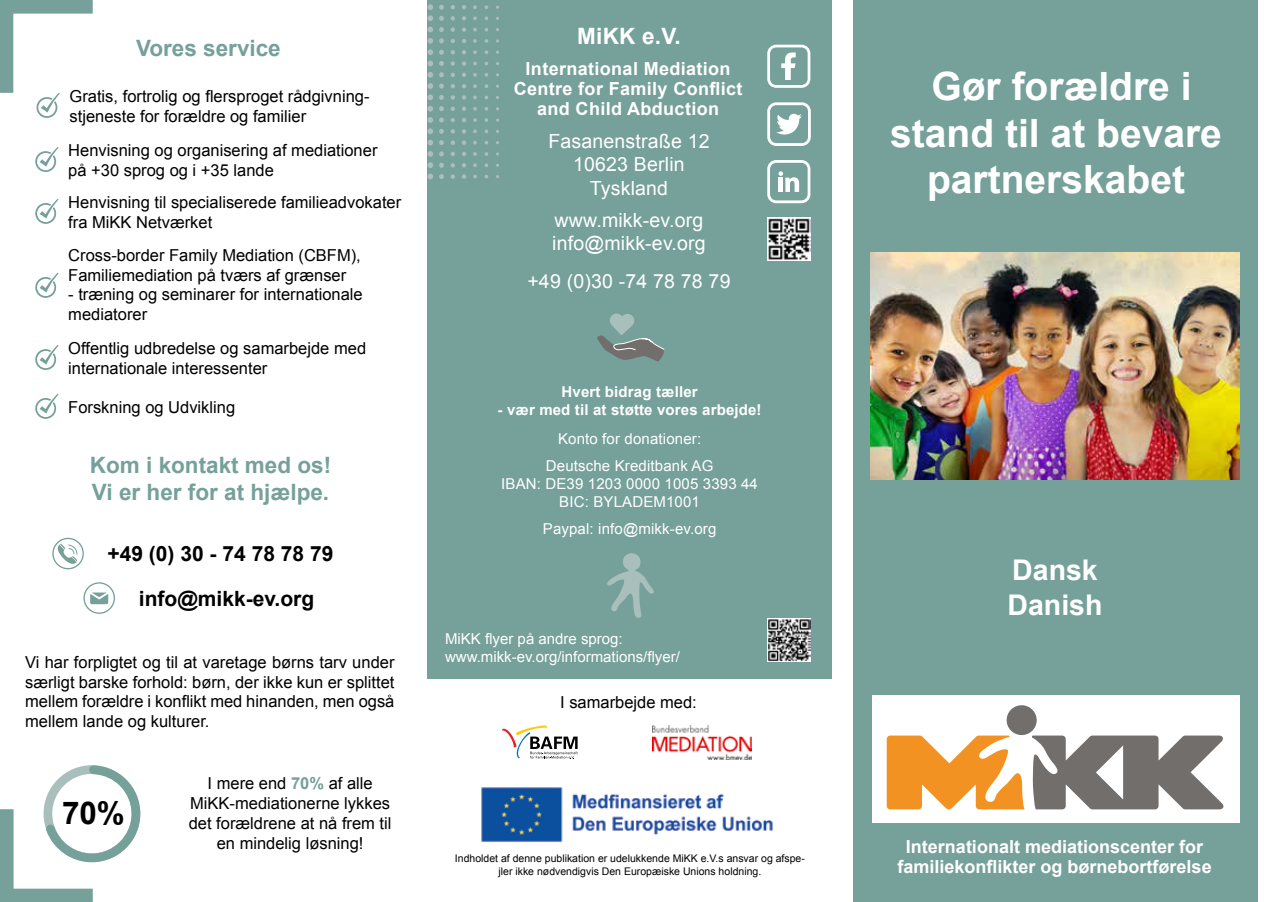
<style>
.page{position:relative;width:1272px;height:902px;background:#fff}
.page>*{position:absolute;margin:0;border:0;box-sizing:border-box;transform-origin:0 0}
.t1{font:700 39px/46.8px "Arial";color:#fff;text-align:center}
.t2{font:700 31.35px "Arial";color:#000}
.t3{font:700 28.5px/34.2px "Arial";color:#fff}
.t4{font:700 22.5px/27px "Arial";color:#76a09a}
.t5{font:700 22.5px "Arial";color:#fff}
.t6{font:700 21px/44.4px "Arial";color:#000;text-align:center}
.t7{font:19.5px/23.4px "Arial";letter-spacing:.01em;color:#fff;text-align:center}
.t8{font:700 18px/19.8px "Arial";color:#fff;text-align:center}
.t9{font:700 18px/19.8px "Arial";letter-spacing:.02em;color:#fff;text-align:center}
.t10{font:16.5px/19.8px "Arial";color:#000}
.t11{font:15px/18px "Arial";letter-spacing:.01em;color:#fff;text-align:center}
.t12{font:700 15px "Arial";letter-spacing:.01em;color:#fff}
.t13{font:10.5px/12.6px "Arial";color:#000;text-align:center}
.s1{font-weight:700;color:#76a09a}
</style>
<div class="page">
<div style="left:853px;top:0;width:403px;height:901px;background:#76a09a"></div>
<div style="left:427px;top:0;width:404px;height:678px;background:#76a09a"></div>
<img style="left:870px;top:252px;width:369px;height:227px">
<svg style="left:473px;top:175px;width:4px;height:3px"></svg>
<svg style="left:462px;top:174px;width:4px;height:5px"></svg>
<svg style="left:450px;top:174px;width:5px;height:5px"></svg>
<svg style="left:439px;top:174px;width:5px;height:5px"></svg>
<svg style="left:427px;top:174px;width:6px;height:5px"></svg>
<svg style="left:484px;top:163px;width:4px;height:4px"></svg>
<svg style="left:473px;top:163px;width:4px;height:4px"></svg>
<svg style="left:462px;top:163px;width:4px;height:4px"></svg>
<svg style="left:450px;top:163px;width:5px;height:4px"></svg>
<svg style="left:439px;top:163px;width:5px;height:5px"></svg>
<svg style="left:484px;top:152px;width:4px;height:4px"></svg>
<svg style="left:473px;top:152px;width:4px;height:4px"></svg>
<svg style="left:462px;top:152px;width:4px;height:4px"></svg>
<svg style="left:450px;top:152px;width:5px;height:4px"></svg>
<svg style="left:439px;top:151px;width:5px;height:5px"></svg>
<svg style="left:427px;top:151px;width:6px;height:17px"></svg>
<svg style="left:473px;top:141px;width:4px;height:3px"></svg>
<svg style="left:462px;top:140px;width:4px;height:5px"></svg>
<svg style="left:450px;top:140px;width:5px;height:5px"></svg>
<svg style="left:439px;top:140px;width:5px;height:5px"></svg>
<svg style="left:427px;top:140px;width:6px;height:5px"></svg>
<svg style="left:473px;top:129px;width:4px;height:4px"></svg>
<svg style="left:462px;top:129px;width:4px;height:5px"></svg>
<svg style="left:450px;top:129px;width:5px;height:5px"></svg>
<svg style="left:439px;top:129px;width:5px;height:5px"></svg>
<svg style="left:484px;top:118px;width:4px;height:4px"></svg>
<svg style="left:473px;top:118px;width:4px;height:4px"></svg>
<svg style="left:462px;top:118px;width:4px;height:4px"></svg>
<svg style="left:450px;top:118px;width:5px;height:4px"></svg>
<svg style="left:439px;top:117px;width:5px;height:5px"></svg>
<svg style="left:484px;top:107px;width:4px;height:4px"></svg>
<svg style="left:473px;top:107px;width:4px;height:4px"></svg>
<svg style="left:462px;top:106px;width:4px;height:5px"></svg>
<svg style="left:450px;top:106px;width:5px;height:5px"></svg>
<svg style="left:439px;top:106px;width:5px;height:5px"></svg>
<svg style="left:427px;top:106px;width:6px;height:28px"></svg>
<svg style="left:473px;top:95px;width:4px;height:4px"></svg>
<svg style="left:462px;top:95px;width:4px;height:5px"></svg>
<svg style="left:450px;top:95px;width:5px;height:5px"></svg>
<svg style="left:439px;top:95px;width:5px;height:5px"></svg>
<svg style="left:484px;top:84px;width:4px;height:4px"></svg>
<svg style="left:473px;top:84px;width:4px;height:4px"></svg>
<svg style="left:462px;top:84px;width:4px;height:4px"></svg>
<svg style="left:450px;top:84px;width:5px;height:4px"></svg>
<svg style="left:439px;top:84px;width:5px;height:5px"></svg>
<svg style="left:484px;top:73px;width:4px;height:4px"></svg>
<svg style="left:473px;top:73px;width:4px;height:4px"></svg>
<svg style="left:462px;top:73px;width:4px;height:4px"></svg>
<svg style="left:450px;top:73px;width:5px;height:4px"></svg>
<svg style="left:439px;top:72px;width:5px;height:5px"></svg>
<svg style="left:427px;top:72px;width:6px;height:28px"></svg>
<svg style="left:473px;top:62px;width:4px;height:3px"></svg>
<svg style="left:462px;top:61px;width:4px;height:5px"></svg>
<svg style="left:450px;top:61px;width:5px;height:5px"></svg>
<svg style="left:439px;top:61px;width:5px;height:5px"></svg>
<svg style="left:427px;top:61px;width:6px;height:5px"></svg>
<svg style="left:484px;top:50px;width:4px;height:4px"></svg>
<svg style="left:473px;top:50px;width:4px;height:4px"></svg>
<svg style="left:462px;top:50px;width:4px;height:4px"></svg>
<svg style="left:450px;top:50px;width:5px;height:4px"></svg>
<svg style="left:439px;top:50px;width:5px;height:5px"></svg>
<svg style="left:484px;top:39px;width:4px;height:4px"></svg>
<svg style="left:473px;top:39px;width:4px;height:4px"></svg>
<svg style="left:462px;top:39px;width:4px;height:4px"></svg>
<svg style="left:450px;top:39px;width:5px;height:4px"></svg>
<svg style="left:439px;top:38px;width:5px;height:5px"></svg>
<svg style="left:427px;top:38px;width:6px;height:17px"></svg>
<svg style="left:473px;top:28px;width:4px;height:4px"></svg>
<svg style="left:462px;top:27px;width:4px;height:5px"></svg>
<svg style="left:450px;top:27px;width:5px;height:5px"></svg>
<svg style="left:439px;top:27px;width:5px;height:5px"></svg>
<svg style="left:427px;top:27px;width:6px;height:5px"></svg>
<svg style="left:484px;top:16px;width:4px;height:4px"></svg>
<svg style="left:473px;top:16px;width:4px;height:4px"></svg>
<svg style="left:462px;top:16px;width:4px;height:5px"></svg>
<svg style="left:450px;top:16px;width:5px;height:5px"></svg>
<svg style="left:439px;top:16px;width:5px;height:5px"></svg>
<svg style="left:484px;top:5px;width:4px;height:4px"></svg>
<svg style="left:473px;top:5px;width:4px;height:4px"></svg>
<svg style="left:462px;top:5px;width:4px;height:4px"></svg>
<svg style="left:450px;top:5px;width:5px;height:4px"></svg>
<svg style="left:439px;top:5px;width:5px;height:5px"></svg>
<svg style="left:427px;top:4px;width:6px;height:17px"></svg>
<img style="left:652px;top:725px;width:99px;height:34px">
<svg style="left:502px;top:725px;width:75px;height:34px"></svg>
<div style="left:872px;top:695px;width:367px;height:127px;background:#fff"></div>
<svg style="left:886px;top:735px;width:138px;height:74px"></svg>
<svg style="left:1032px;top:735px;width:192px;height:74px"></svg>
<div style="left:1006px;top:705px;width:30px;height:30px;background:#716e6c;border-radius:50%"></div>
<svg style="left:607px;top:553px;width:47px;height:65px"></svg>
<svg style="left:0;top:0;width:93px;height:118px"></svg>
<svg style="left:35px;top:147px;width:24px;height:25px"></svg>
<svg style="left:35px;top:199px;width:24px;height:25px"></svg>
<svg style="left:35px;top:273px;width:24px;height:25px"></svg>
<svg style="left:35px;top:345px;width:24px;height:25px"></svg>
<svg style="left:35px;top:393px;width:24px;height:26px"></svg>
<svg style="left:52px;top:537px;width:32px;height:32px"></svg>
<svg style="left:83px;top:582px;width:32px;height:31px"></svg>
<svg style="left:0;top:765px;width:140px;height:136px"></svg>
<svg style="left:597px;top:313px;width:68px;height:49px"></svg>
<svg style="left:778px;top:171px;width:21px;height:21px"></svg>
<div style="left:767px;top:160px;width:43px;height:43px;border:3px solid #fff;border-radius:8px"></div>
<div style="left:767px;top:45px;width:43px;height:43px;border:3px solid #fff;border-radius:8px"></div>
<svg style="left:781px;top:52px;width:14px;height:28px"></svg>
<svg style="left:776px;top:113px;width:25px;height:22px"></svg>
<div style="left:767px;top:102px;width:43px;height:44px;border:3px solid #fff;border-radius:8px"></div>
<img style="left:767px;top:218px;width:43px;height:43px">
<img style="left:767px;top:618px;width:43px;height:43px">
<img style="left:481px;top:787px;width:292px;height:55px">
<h3 class="t4" style="left:136px;top:35px;width:146px">Vores service</h3>
<p class="t10" style="left:70px;top:86px;width:301px">Gratis, fortrolig og flersproget rådgivning&shy;stjeneste for forældre og familier</p>
<p class="t10" style="left:68px;top:140px;width:311px">Henvisning og organisering af mediationer på +30 sprog og i +35 lande</p>
<p class="t10" style="left:68px;top:192px;width:334px">Henvisning til specialiserede familieadvokater fra MiKK Netværket</p>
<p class="t10" style="left:68px;top:245px;width:294px">Cross-border Family Mediation (CBFM),<br>Familiemediation på tværs af grænser</p>
<p class="t10" style="left:68px;top:285px;width:296px">- træning og seminarer for internationale mediatorer</p>
<p class="t10" style="left:68px;top:338px;width:299px">Offentlig udbredelse og samarbejde med internationale interessenter</p>
<p class="t10" style="left:68px;top:397px;width:168px">Forskning og Udvikling</p>
<h3 class="t4" style="left:90px;top:452px;width:243px">Kom i kontakt med os!<br>Vi er her for at hjælpe.</h3>
<p class="t6" style="left:107px;top:532px;width:227px">+49 (0) 30 - 74 78 78 79 info@mikk-ev.org</p>
<p class="t10" style="left:25px;top:652px;width:371px;text-align:justify">Vi har forpligtet og til at varetage børns tarv under særligt barske forhold: børn, der ikke kun er splittet mellem forældre i konflikt med hinanden, men også mellem lande og kulturer.</p>
<h2 class="t2" style="left:62px;top:791px;width:64px">70%</h2>
<p class="t10" style="left:189px;top:773px;width:204px;text-align:center">I mere end <span class="s1">70%</span> af alle<br>MiKK-mediationerne lykkes det forældrene at nå frem til en mindelig løsning!</p>
<h3 class="t5" style="left:577px;top:21px;width:105px">MiKK e.V.</h3>
<p class="t9" style="left:513px;top:59px;width:230px">International Mediation<br>Centre for Family Conflict and Child Abduction</p>
<p class="t7" style="left:548px;top:129px;width:163px">Fasanenstraße 12<br>10623 Berlin<br>Tyskland</p>
<p class="t7" style="left:552px;top:209px;width:155px;text-align:left">www.mikk-ev.org info@mikk-ev.org</p>
<p class="t7" style="left:527px;top:269px;width:205px">+49 (0)30 -74 78 78 79</p>
<p class="t12" style="left:561px;top:382px;width:138px">Hvert bidrag tæller</p>
<p class="t12" style="left:497px;top:400px;width:265px">- vær med til at støtte vores arbejde!</p>
<p class="t11" style="left:546px;top:425px;width:169px;line-height:27px">Konto for donationer:<br>Deutsche Kreditbank AG</p>
<p class="t11" style="left:501px;top:475px;width:258px">IBAN: DE39 1203 0000 1005 3393 44<br>BIC: BYLADEM1001</p>
<p class="t11" style="left:543px;top:520px;width:175px">Paypal: info@mikk-ev.org</p>
<p class="t11" style="left:445px;top:629px;width:236px;text-align:left">MiKK flyer på andre sprog: www.mikk-ev.org/informations/flyer/</p>
<p class="t10" style="left:560px;top:692px;width:138px">I samarbejde med:</p>
<p class="t13" style="left:455px;top:852px;width:351px">Indholdet af denne publikation er udelukkende MiKK e.V.s ansvar og afspe&shy;jler ikke nødvendigvis Den Europæiske Unions holdning.</p>
<h1 class="t1" style="left:890px;top:64px;width:333px">Gør forældre i stand til at bevare partnerskabet</h1>
<h3 class="t3" style="left:1007px;top:554px;width:97px">Dansk<br>Danish</h3>
<p class="t8" style="left:897px;top:837px;width:316px">Internationalt mediationscenter for familiekonflikter og børnebortførelse</p>
</div>
